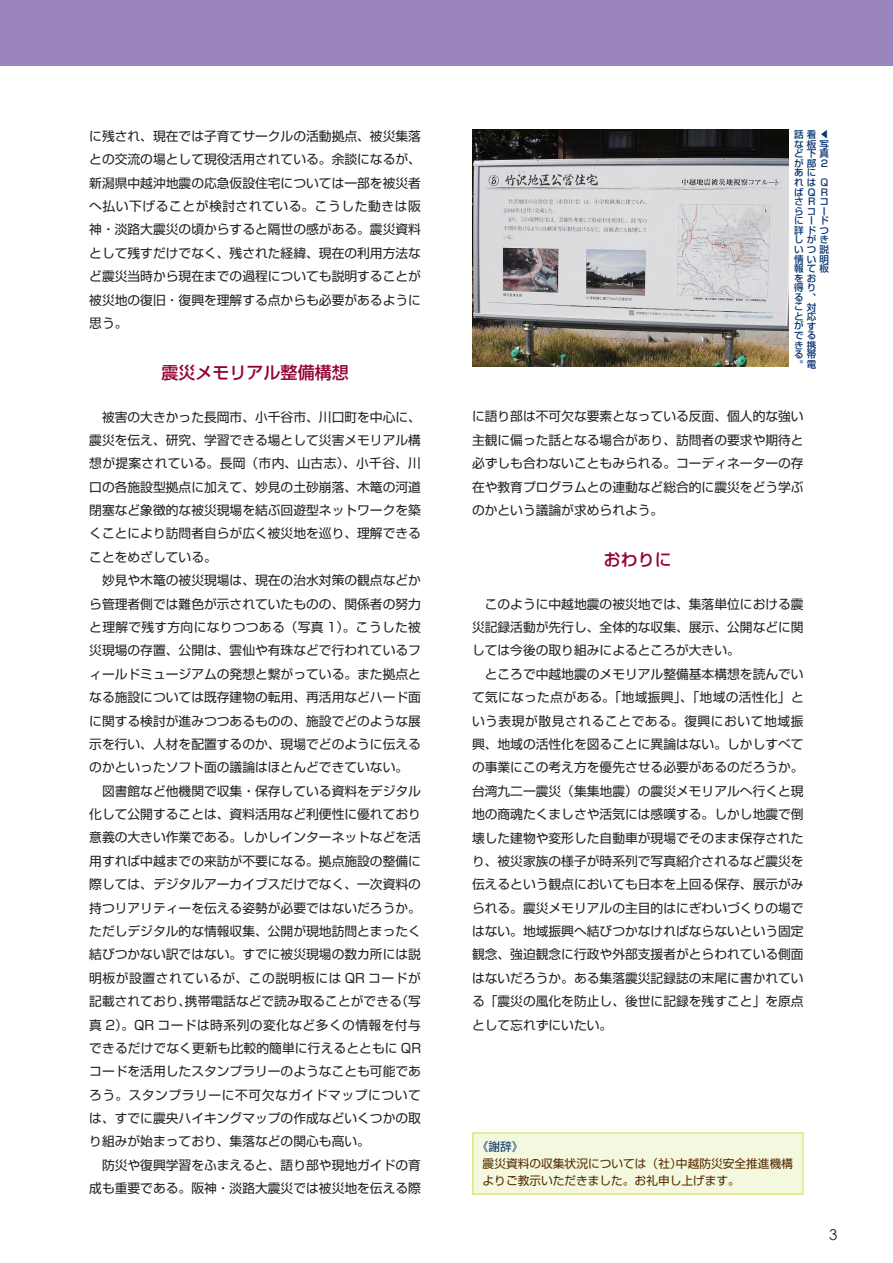
<style>
.page{position:relative;width:893px;height:1263px;background:#fff}
.page>*{position:absolute;margin:0;border:0;box-sizing:border-box;transform-origin:0 0}
.t1{font:500 16.95px "Shin Go Pro";color:#940137}
.t2{font:14.85px "Century Gothic";color:#231f20}
.t3{font:12.75px/23.4px "Shin Go Pro";color:#231f20;text-align:justify}
.t4{font:11.7px/17px "Shin Go Pro";color:#552b00}
.t5{font:11.7px "Shin Go Pro";color:#0a3672}
.t6{font:500 9.6px/9.6px "Shin Go Pro";color:#0a3672;text-align:right}
</style>
<div class="page">
<div style="left:0;top:0;width:893px;height:66px;background:#9c85bd"></div>
<div style="left:473px;top:1133px;width:330px;height:61px;background:#f4f8df"></div>
<div style="left:472px;top:1132px;width:332px;height:63px;border:2px solid #dee687"></div>
<img style="left:472px;top:130px;width:316px;height:237px">
<p class="t3" style="left:89px;top:123px;width:333px">に残され、現在では子育てサークルの活動拠点、被災集落との交流の場として現役活用されている。余談になるが、新潟県中越沖地震の応急仮設住宅については一部を被災者へ払い下げることが検討されている。こうした動きは阪神・淡路大震災の頃からすると隔世の感がある。震災資料として残すだけでなく、残された経緯、現在の利用方法など震災当時から現在までの過程についても説明することが被災地の復旧・復興を理解する点からも必要があるように思う。</p>
<h1 class="t1" style="left:162px;top:358px;width:189px">震災メモリアル整備構想</h1>
<p class="t3" style="left:89px;top:403px;width:333px;text-indent:13px">被害の大きかった長岡市、小千谷市、川口町を中心に、震災を伝え、研究、学習できる場として災害メモリアル構想が提案されている。長岡（市内、山古志）、小千谷、川口の各施設型拠点に加えて、妙見の土砂崩落、木篭の河道閉塞など象徴的な被災現場を結ぶ回遊型ネットワークを築くことにより訪問者自らが広く被災地を巡り、理解できることをめざしている。</p>
<p class="t3" style="left:89px;top:567px;width:333px;text-indent:13px">妙見や木篭の被災現場は、現在の治水対策の観点などから管理者側では難色が示されていたものの、関係者の努力と理解で残す方向になりつつある（写真 1）。こうした被災現場の存置、公開は、雲仙や有珠などで行われているフィールドミュージアムの発想と繋がっている。また拠点となる施設については既存建物の転用、再活用などハード面に関する検討が進みつつあるものの、施設でどのような展示を行い、人材を配置するのか、現場でどのように伝えるのかといったソフト面の議論はほとんどできていない。</p>
<p class="t3" style="left:89px;top:778px;width:333px;text-indent:13px">図書館など他機関で収集・保存している資料をデジタル化して公開することは、資料活用など利便性に優れており意義の大きい作業である。しかしインターネットなどを活用すれば中越までの来訪が不要になる。拠点施設の整備に際しては、デジタルアーカイブスだけでなく、一次資料の持つリアリティーを伝える姿勢が必要ではないだろうか。ただしデジタル的な情報収集、公開が現地訪問とまったく結びつかない訳ではない。すでに被災現場の数カ所には説明板が設置されているが、この説明板には QR コードが記載されており、携帯電話などで読み取ることができる（写真 2）。QR コードは時系列の変化など多くの情報を付与できるだけでなく更新も比較的簡単に行えるとともに QRコードを活用したスタンプラリーのようなことも可能であろう。スタンプラリーに不可欠なガイドマップについては、すでに震央ハイキングマップの作成などいくつかの取り組みが始まっており、集落などの関心も高い。</p>
<p class="t3" style="left:89px;top:1152px;width:333px;text-align:right">防災や復興学習をふまえると、語り部や現地ガイドの育成も重要である。阪神・淡路大震災では被災地を伝える際</p>
<p class="t6" style="left:794px;top:129px;width:24px">話看</p>
<p class="t6" style="left:794px;top:157px;width:24px">が部</p>
<p class="t6" style="left:794px;top:167px;width:23px">あに</p>
<p class="t6" style="left:794px;top:176px;width:23px">れは</p>
<p class="t6" style="left:794px;top:186px;width:23px">ば Q</p>
<p class="t6" style="left:808px;top:196px;width:8px">R</p>
<p class="t6" style="left:794px;top:205px;width:22px">らコ</p>
<p class="t6" style="left:794px;top:215px;width:20px">にー</p>
<p class="t6" style="left:818px;top:139px;width:11px;rotate:-90deg">▲</p>
<p class="t6" style="left:794px;top:138px;width:36px">な板写ど下真<br>2</p>
<p class="t6" style="left:820px;top:176px;width:9px">Q</p>
<p class="t6" style="left:821px;top:186px;width:8px">R</p>
<p class="t6" style="left:820px;top:195px;width:10px">コ</p>
<p class="t6" style="left:820px;top:205px;width:7px">ー</p>
<p class="t6" style="left:820px;top:215px;width:11px">ド</p>
<p class="t6" style="left:794px;top:224px;width:36px">詳ドつ</p>
<p class="t6" style="left:794px;top:234px;width:36px">しがき</p>
<p class="t6" style="left:794px;top:243px;width:36px">いつ説</p>
<p class="t6" style="left:794px;top:253px;width:36px">情い明</p>
<p class="t6" style="left:794px;top:262px;width:36px">報て板</p>
<p class="t6" style="left:794px;top:195px;width:10px">さ</p>
<p class="t6" style="left:794px;top:272px;width:24px">をお得りる、対<br>と応がすでるき携る帯。電</p>
<p class="t6" style="left:794px;top:301px;width:10px">こ</p>
<p class="t3" style="left:472px;top:403px;width:333px">に語り部は不可欠な要素となっている反面、個人的な強い主観に偏った話となる場合があり、訪問者の要求や期待と必ずしも合わないこともみられる。コーディネーターの存在や教育プログラムとの連動など総合的に震災をどう学ぶのかという議論が求められよう。</p>
<h1 class="t1" style="left:604px;top:545px;width:70px">おわりに</h1>
<p class="t3" style="left:472px;top:591px;width:333px;text-indent:13px">このように中越地震の被災地では、集落単位における震災記録活動が先行し、全体的な収集、展示、公開などに関しては今後の取り組みによるところが大きい。</p>
<p class="t3" style="left:472px;top:661px;width:333px;text-indent:13px">ところで中越地震のメモリアル整備基本構想を読んでいて気になった点がある。「地域振興」、「地域の活性化」という表現が散見されることである。復興において地域振興、地域の活性化を図ることに異論はない。しかしすべての事業にこの考え方を優先させる必要があるのだろうか。台湾九二一震災（集集地震）の震災メモリアルへ行くと現地の商魂たくましさや活気には感嘆する。しかし地震で倒壊した建物や変形した自動車が現場でそのまま保存されたり、被災家族の様子が時系列で写真紹介されるなど震災を伝えるという観点においても日本を上回る保存、展示がみられる。震災メモリアルの主目的はにぎわいづくりの場ではない。地域振興へ結びつかなければならないという固定観念、強迫観念に行政や外部支援者がとらわれている側面はないだろうか。ある集落震災記録誌の末尾に書かれている「震災の風化を防止し、後世に記録を残すこと」を原点として忘れずにいたい。</p>
<p class="t5" style="left:477px;top:1137px;width:48px">《謝辞》</p>
<p class="t4" style="left:483px;top:1154px;width:312px">震災資料の収集状況については（社）中越防災安全推進機構よりご教示いただきました。お礼申し上げます。</p>
<p class="t2" style="left:829px;top:1225px;width:10px">3</p>
</div>
